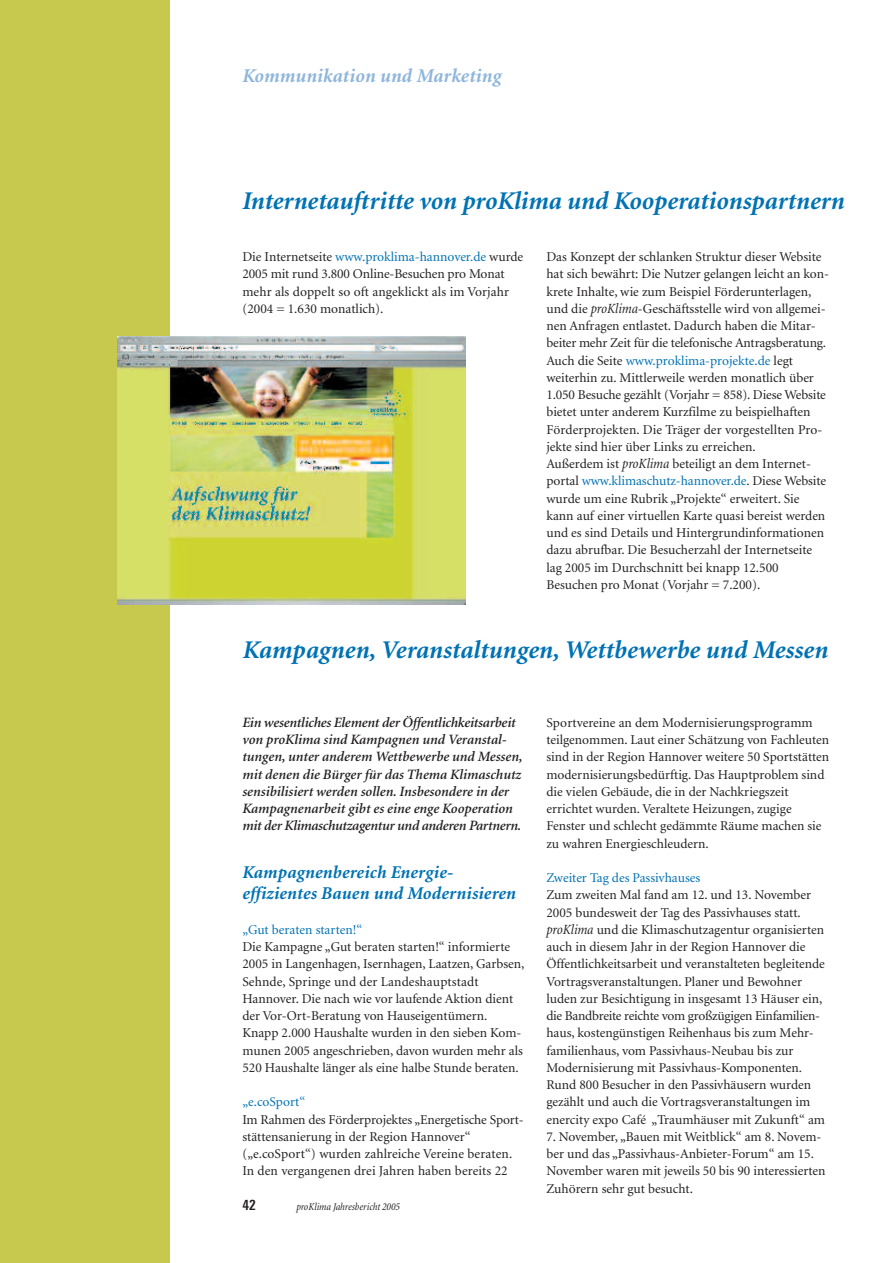
<style>
.page{position:relative;width:893px;height:1263px;background:#fff}
.page>*{position:absolute;margin:0;border:0;box-sizing:border-box;transform-origin:0 0}
.t1{font:italic 700 25.5px "Minion";color:#0072b4}
.t2{font:italic 700 19.5px "Minion";letter-spacing:.005em;color:#8eb5db}
.t3{font:italic 700 18px/21.8px "Minion";letter-spacing:.005em;color:#0072b4}
.t4{font:italic 600 14.25px/17.2px "Minion";color:#231f20}
.t5{font:700 condensed 14.25px "Linotype Univers";color:#231f20}
.t6{font:13.5px/17.2px "Minion";color:#231f20}
.t7{font:13.5px "Minion";color:#0072b4}
.t8{font:italic condensed 10.5px "Minion";letter-spacing:-.005em;color:#231f20}
.s1{color:#0072b4}
.s2{font-style:italic;font-stretch:condensed;font-size:14.25px}
</style>
<div class="page">
<div style="left:0;top:0;width:170px;height:1263px;background:#c7c94e"></div>
<img style="left:118px;top:336px;width:348px;height:268px">
<h2 class="t2" style="left:242px;top:68px;width:261px">Kommunikation und Marketing</h2>
<h1 class="t1" style="left:242px;top:191px;width:604px">Internetauftritte von proKlima und Kooperationspartnern</h1>
<p class="t6" style="left:242px;top:249px;width:282px">Die Internetseite <span class="s1">www.proklima-hannover.de</span> wurde 2005 mit rund 3.800 Online-Besuchen pro Monat mehr als doppelt so oft angeklickt als im Vorjahr (2004 = 1.630 monatlich).</p>
<p class="t6" style="left:546px;top:249px;width:284px">Das Konzept der schlanken Struktur dieser Website hat sich bewährt: Die Nutzer gelangen leicht an kon&shy;krete Inhalte, wie zum Beispiel Förderunterlagen, und die <span class="s2">proKlima</span>-Geschäftsstelle wird von allgemei&shy;nen Anfragen entlastet. Dadurch haben die Mitar&shy;beiter mehr Zeit für die telefonische Antragsberatung.<br>Auch die Seite <span class="s1">www.proklima-projekte.de</span> legt weiterhin zu. Mittlerweile werden monatlich über 1.050 Besuche gezählt (Vorjahr = 858). Diese Website bietet unter anderem Kurzfilme zu beispielhaften Förderprojekten. Die Träger der vorgestellten Pro&shy;jekte sind hier über Links zu erreichen.<br>Außerdem ist <span class="s2">proKlima</span> beteiligt an dem Internet&shy;portal <span class="s1">www.klimaschutz-hannover.de</span>. Diese Website wurde um eine Rubrik „Projekte“ erweitert. Sie kann auf einer virtuellen Karte quasi bereist werden und es sind Details und Hintergrundinformationen dazu abrufbar. Die Besucherzahl der Internetseite lag 2005 im Durchschnitt bei knapp 12.500<br>Besuchen pro Monat (Vorjahr = 7.200).</p>
<h1 class="t1" style="left:243px;top:640px;width:587px">Kampagnen, Veranstaltungen, Wettbewerbe und Messen</h1>
<p class="t4" style="left:242px;top:715px;width:282px">Ein wesentliches Element der Öffentlichkeitsarbeit von proKlima sind Kampagnen und Veranstal&shy;tungen, unter anderem Wettbewerbe und Messen, mit denen die Bürger für das Thema Klimaschutz sensibilisiert werden sollen. Insbesondere in der Kampagnenarbeit gibt es eine enge Kooperation mit der Klimaschutzagentur und anderen Partnern.</p>
<h3 class="t3" style="left:242px;top:862px;width:275px">Kampagnenbereich Energie&shy;effizientes Bauen und Modernisieren</h3>
<p class="t7" style="left:242px;top:924px;width:121px">„Gut beraten starten!“</p>
<p class="t6" style="left:242px;top:939px;width:284px">Die Kampagne „Gut beraten starten!“ informierte 2005 in Langenhagen, Isernhagen, Laatzen, Garbsen, Sehnde, Springe und der Landeshauptstadt Hannover. Die nach wie vor laufende Aktion dient der Vor-Ort-Beratung von Hauseigentümern.<br>Knapp 2.000 Haushalte wurden in den sieben Kom&shy;munen 2005 angeschrieben, davon wurden mehr als 520 Haushalte länger als eine halbe Stunde beraten.</p>
<p class="t7" style="left:242px;top:1097px;width:64px">„e.coSport“</p>
<p class="t6" style="left:242px;top:1112px;width:283px">Im Rahmen des Förderprojektes „Energetische Sport&shy;stättensanierung in der Region Hannover“ („e.coSport“) wurden zahlreiche Vereine beraten.<br>In den vergangenen drei Jahren haben bereits 22</p>
<p class="t5" style="left:242px;top:1200px;width:15px">42</p>
<p class="t8" style="left:296px;top:1202px;width:105px">proKlima Jahresbericht 2005</p>
<p class="t6" style="left:546px;top:715px;width:284px">Sportvereine an dem Modernisierungsprogramm teilgenommen. Laut einer Schätzung von Fachleuten sind in der Region Hannover weitere 50 Sportstätten modernisierungsbedürftig. Das Hauptproblem sind die vielen Gebäude, die in der Nachkriegszeit errichtet wurden. Veraltete Heizungen, zugige Fenster und schlecht gedämmte Räume machen sie zu wahren Energieschleudern.</p>
<p class="t7" style="left:546px;top:873px;width:155px">Zweiter Tag des Passivhauses</p>
<p class="t6" style="left:546px;top:887px;width:280px">Zum zweiten Mal fand am 12. und 13. November 2005 bundesweit der Tag des Passivhauses statt. <span class="s2">proKlima</span> und die Klimaschutzagentur organisierten auch in diesem Jahr in der Region Hannover die Öffentlichkeitsarbeit und veranstalteten begleitende Vortragsveranstaltungen. Planer und Bewohner luden zur Besichtigung in insgesamt 13 Häuser ein, die Bandbreite reichte vom großzügigen Einfamilien&shy;haus, kostengünstigen Reihenhaus bis zum Mehr&shy;familienhaus, vom Passivhaus-Neubau bis zur Modernisierung mit Passivhaus-Komponenten.<br>Rund 800 Besucher in den Passivhäusern wurden gezählt und auch die Vortragsveranstaltungen im enercity expo Café „Traumhäuser mit Zukunft“ am</p>
<p class="t6" style="left:546px;top:1129px;width:281px">7. November, „Bauen mit Weitblick“ am 8. Novem&shy;ber und das „Passivhaus-Anbieter-Forum“ am 15.<br>November waren mit jeweils 50 bis 90 interessierten Zuhörern sehr gut besucht.</p>
</div>
